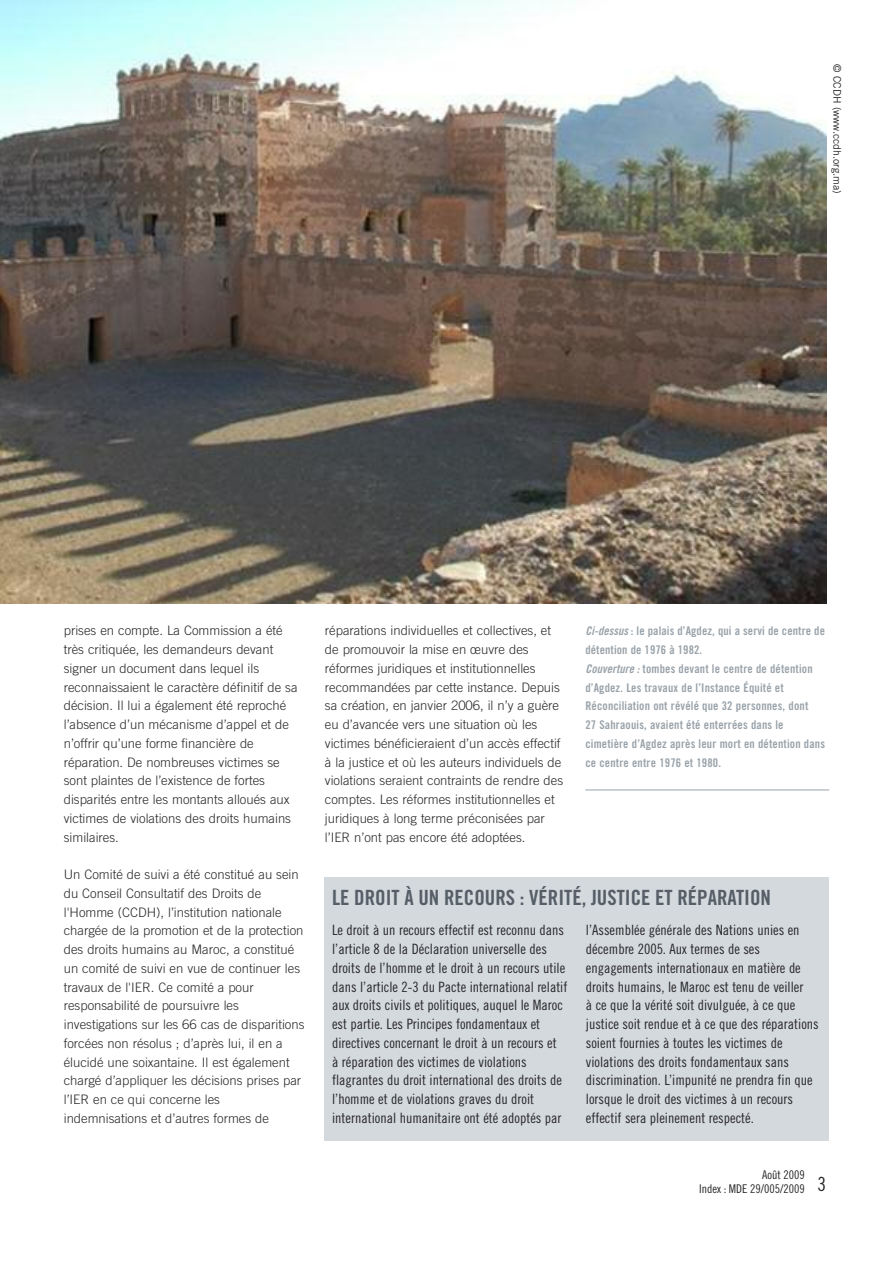
<style>
.page{position:relative;width:893px;height:1263px;background:#fff}
.page>*{position:absolute;margin:0;border:0;box-sizing:border-box;transform-origin:0 0}
.t1{font:21px "Amnesty Trade Gothic Bd Cn 20 OTF";color:#565f67}
.t2{font:19.5px "Trade Gothic LT Std Cn 18";color:#272627}
.t3{font:14.25px/18.8px "Amnesty Trade Gothic Cn 18";color:#272627}
.t4{font:300 13.05px/18.8px "Amnesty Trade Gothic";color:#272627}
.t5{font:12px/18.8px "Amnesty Trade Gothic Bd Cn 20 OTF";letter-spacing:.015em;color:#9aa3aa}
.t6{font:12px/13.5px "Trade Gothic LT Std Cn 18";color:#272627;text-align:right}
.t7{font:10.5px "Amnesty Trade Gothic";color:#272627}
.s1{font-family:"Amnesty Trade Gothic Bd Cn 20 Ob"}
</style>
<div class="page">
<div style="left:325px;top:877px;width:504px;height:264px;background:#d4d9de"></div>
<img style="left:0;top:0;width:826px;height:604px">
<hr style="left:585px;top:790px;width:244px;height:1px;background:#9aa3aa">
<p class="t7" style="left:843px;top:64px;width:132px;rotate:90deg">© CCDH (www.ccdh.org.ma)</p>
<p class="t4" style="left:64px;top:621px;width:235px">prises en compte. La Commission a été très critiquée, les demandeurs devant signer un document dans lequel ils reconnaissaient le caractère définitif de sa décision. Il lui a également été reproché l’absence d’un mécanisme d’appel et de n’offrir qu’une forme financière de réparation. De nombreuses victimes se sont plaintes de l’existence de fortes disparités entre les montants alloués aux victimes de violations des droits humains similaires.</p>
<p class="t4" style="left:64px;top:865px;width:242px">Un Comité de suivi a été constitué au sein du Conseil Consultatif des Droits de l'Homme (CCDH), l’institution nationale chargée de la promotion et de la protection des droits humains au Maroc, a constitué un comité de suivi en vue de continuer les travaux de l'IER. Ce comité a pour responsabilité de poursuivre les investigations sur les 66 cas de disparitions forcées non résolus ; d’après lui, il en a élucidé une soixantaine. Il est également chargé d’appliquer les décisions prises par l’IER en ce qui concerne les indemnisations et d’autres formes de</p>
<p class="t4" style="left:325px;top:621px;width:240px">réparations individuelles et collectives, et de promouvoir la mise en œuvre des réformes juridiques et institutionnelles recommandées par cette instance. Depuis sa création, en janvier 2006, il n’y a guère eu d’avancée vers une situation où les victimes bénéficieraient d’un accès effectif à la justice et où les auteurs individuels de violations seraient contraints de rendre des comptes. Les réformes institutionnelles et juridiques à long terme préconisées par l’IER n’ont pas encore été adoptées.</p>
<p class="t5" style="left:585px;top:622px;width:241px"><span class="s1">Ci-dessus</span> : le palais d’Agdez, qui a servi de centre de détention de 1976 à 1982.<br><span class="s1">Couverture :</span> tombes devant le centre de détention d’Agdez. Les travaux de l’Instance Équité et Réconciliation ont révélé que 32 personnes, dont<br>27 Sahraouis, avaient été enterrées dans le cimetière d’Agdez après leur mort en détention dans ce centre entre 1976 et 1980.</p>
<h1 class="t1" style="left:332px;top:885px;width:440px">LE DROIT À UN RECOURS : VÉRITÉ, JUSTICE ET RÉPARATION</h1>
<p class="t3" style="left:332px;top:921px;width:237px">Le droit à un recours effectif est reconnu dans l’article 8 de la Déclaration universelle des droits de l’homme et le droit à un recours utile dans l’article 2-3 du Pacte international relatif aux droits civils et politiques, auquel le Maroc est partie. Les Principes fondamentaux et directives concernant le droit à un recours et<br>à réparation des victimes de violations flagrantes du droit international des droits de l’homme et de violations graves du droit international humanitaire ont été adoptés par</p>
<p class="t3" style="left:586px;top:921px;width:234px">l’Assemblée générale des Nations unies en décembre 2005. Aux termes de ses engagements internationaux en matière de droits humains, le Maroc est tenu de veiller<br>à ce que la vérité soit divulguée, à ce que justice soit rendue et à ce que des réparations soient fournies à toutes les victimes de violations des droits fondamentaux sans discrimination. L’impunité ne prendra fin que lorsque le droit des victimes à un recours effectif sera pleinement respecté.</p>
<p class="t6" style="left:699px;top:1169px;width:107px">Août 2009<br>Index : MDE 29/005/2009</p>
<h2 class="t2" style="left:817px;top:1177px;width:10px">3</h2>
</div>
